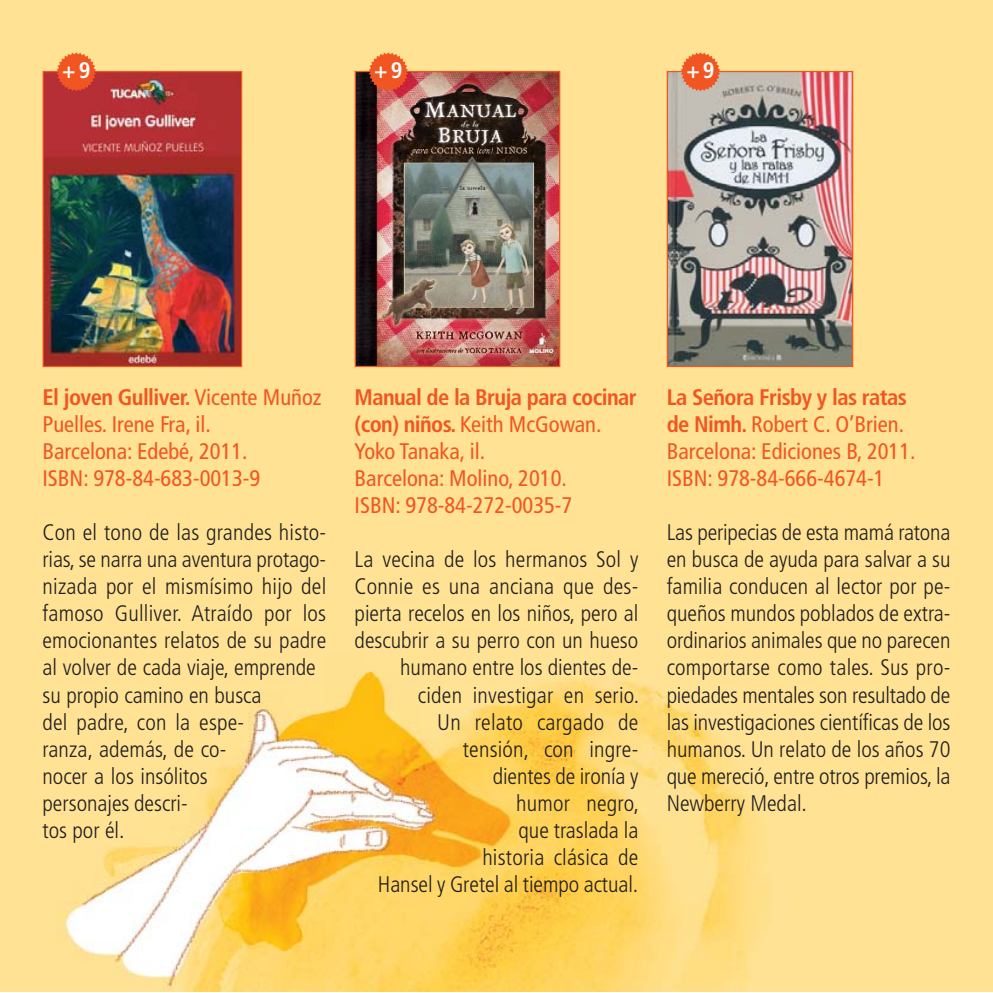
<style>
.page{position:relative;width:993px;height:993px;background:#fff}
.page>*{position:absolute;margin:0;border:0;box-sizing:border-box;transform-origin:0 0}
.t1{font:300 condensed 22.5px/27px "Frutiger";color:#231f20;text-align:right}
.t2{font:condensed 22.5px/27px "Frutiger";color:#f15622}
.t3{font:700 condensed 22.5px "Frutiger";color:#fff}
.s1{font-weight:700}
</style>
<div class="page">
<img style="left:0;top:0;width:992px;height:991px">
<img style="left:45px;top:73px;width:195px;height:292px">
<div style="left:43px;top:71px;width:199px;height:296px;border:1px solid #f15622"></div>
<img style="left:356px;top:73px;width:202px;height:292px">
<div style="left:354px;top:71px;width:206px;height:296px;border:1px solid #f15622"></div>
<img style="left:668px;top:73px;width:183px;height:292px">
<div style="left:666px;top:71px;width:187px;height:296px;border:1px solid #f15622"></div>
<svg style="left:57px;top:52px;width:39px;height:39px"></svg>
<svg style="left:369px;top:52px;width:39px;height:39px"></svg>
<svg style="left:680px;top:52px;width:39px;height:39px"></svg>
<p class="t3" style="left:62px;top:61px;width:30px">+9</p>
<p class="t3" style="left:374px;top:61px;width:30px">+9</p>
<p class="t3" style="left:686px;top:61px;width:30px">+9</p>
<p class="t2" style="left:43px;top:385px;width:280px"><span class="s1">El joven Gulliver.</span> Vicente Muñoz<br>Puelles. Irene Fra, il.<br>Barcelona: Edebé, 2011.<br>ISBN: 978-84-683-0013-9</p>
<p class="t1" style="left:43px;top:520px;width:285px;text-align:left">Con el tono de las grandes histo&shy;rias, se narra una aventura protago&shy;nizada por el mismísimo hijo del famoso Gulliver. Atraído por los emocionantes relatos de su padre al volver de cada viaje, emprende su propio camino en busca<br>del padre, con la espe-<br>ranza, además, de co-<br>nocer a los insólitos<br>personajes descri-<br>tos por él.</p>
<p class="t2" style="left:354px;top:385px;width:283px"><span class="s1">Manual de la Bruja para cocinar (con) niños.</span> Keith McGowan.<br>Yoko Tanaka, il.<br>Barcelona: Molino, 2010.<br>ISBN: 978-84-272-0035-7</p>
<p class="t1" style="left:354px;top:547px;width:286px">La vecina de los hermanos Sol y<br>Connie es una anciana que des&shy;pierta recelos en los niños, pero al descubrir a su perro con un hueso humano entre los dientes de&shy;ciden investigar en serio.<br>Un relato cargado de<br>tensión, con ingre-<br>dientes de ironía y<br>humor negro,<br>que traslada la<br>historia clásica de<br>Hansel y Gretel al tiempo actual.</p>
<p class="t2" style="left:666px;top:385px;width:250px"><span class="s1">La Señora Frisby y las ratas de Nimh.</span> Robert C. O’Brien.<br>Barcelona: Ediciones B, 2011.<br>ISBN: 978-84-666-4674-1</p>
<p class="t1" style="left:666px;top:520px;width:285px;text-align:justify">Las peripecias de esta mamá ratona en busca de ayuda para salvar a su familia conducen al lector por pe&shy;queños mundos poblados de extra - ordinarios animales que no parecen comportarse como tales. Sus pro&shy;piedades mentales son resultado de las investigaciones científicas de los humanos. Un relato de los años 70 que mereció, entre otros premios, la Newberry Medal.</p>
</div>
